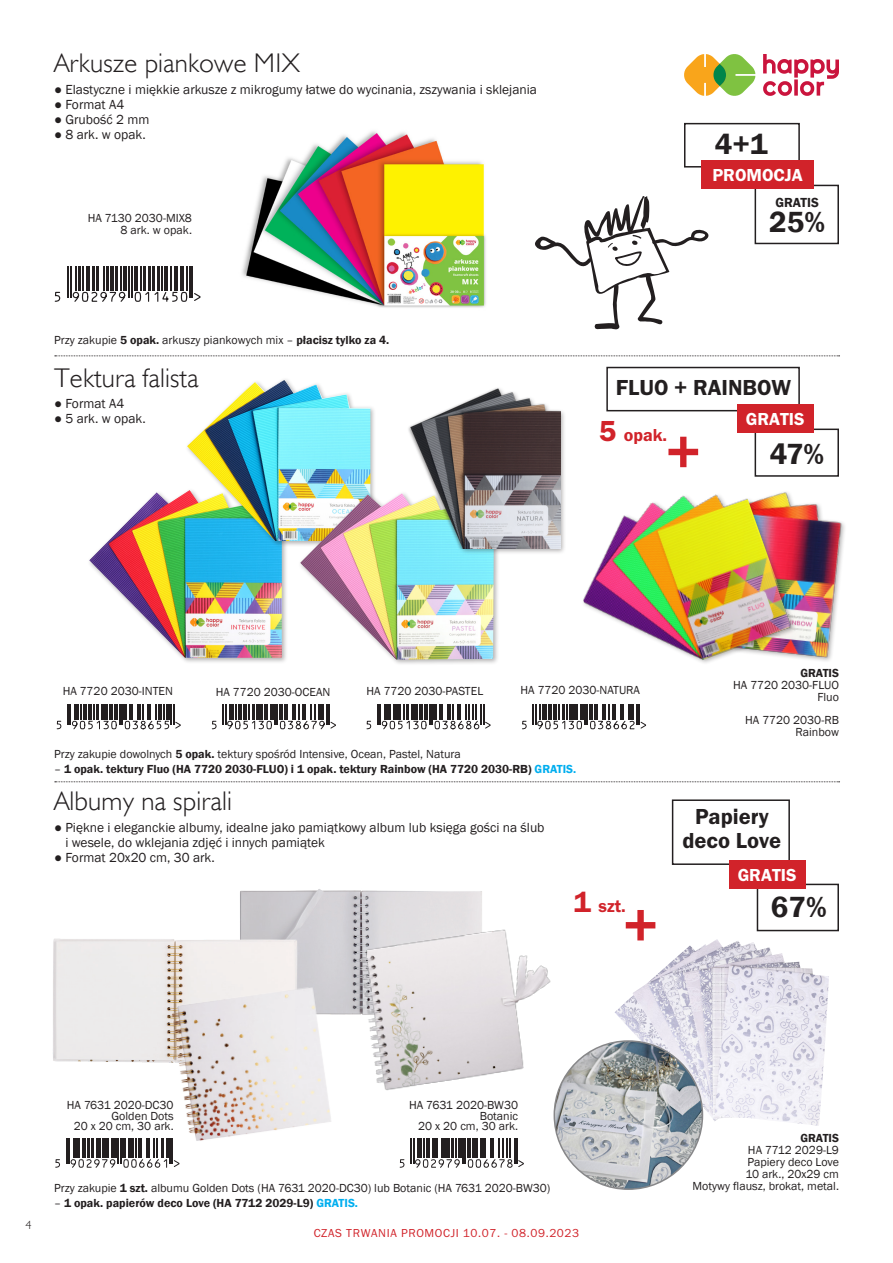
<style>
.page{position:relative;width:893px;height:1263px;background:#fff}
.page>*{position:absolute;margin:0;border:0;box-sizing:border-box;transform-origin:0 0}
.CENA{font:60px "Franklin Gothic URW Dem";color:#d1232a}
.t1{font:600 30px "Franklin Gothic";color:#231f20}
.CENA-2{font:30px "Franklin Gothic URW Dem";color:#231f20}
.tytuly_modulow{font:27px "Humanst 521 Lt EU";letter-spacing:.01em;color:#231f20}
.txt_OK_OK{font:27px "Humanst 521 Lt EU";letter-spacing:.01em;color:#231f20}
.CENA-3{font:22.5px "Franklin Gothic URW Dem";color:#231f20}
.CENA_MALA{font:18px "Franklin Gothic URW Dem";color:#fff}
.CENA-4{font:18px "Franklin Gothic URW Dem";color:#d1232a}
.txt_1{font:13.5px/15px "Franklin Gothic";color:#231f20}
.t2{font:600 13.5px "Franklin Gothic";color:#231f20}
.txt_OK_OK-2{font:12px "Franklin Gothic";color:#231f20}
.kod_produktu{font:12px/10.5px "Franklin Gothic";color:#231f20;text-align:right}
.txt_OK_OK-3{font:600 12px "Franklin Gothic";color:#231f20}
.dane{font:12px "Franklin Gothic";color:#231f20}
.t3{font:12px "Franklin Gothic URW Boo";letter-spacing:.05em;color:#d1232a}
.kod_produktu-2{font:600 12px "Franklin Gothic";color:#231f20}
.t4{font:12px "Humanst 521 Lt EU";color:#231f20}
.s1{font-weight:600}
.s2{font-size:30px}
.s3{font-weight:400}
.s4{color:#00aeef}
</style>
<div class="page">
<svg style="left:211px;top:704px;width:125px;height:26px"></svg>
<div style="left:87px;top:487px;width:201px;height:177px;background:#231f20;opacity:.35"></div>
<img style="left:89px;top:490px;width:193px;height:168px">
<img style="left:242px;top:131px;width:244px;height:177px">
<svg style="left:684px;top:54px;width:71px;height:42px"></svg>
<svg style="left:763px;top:54px;width:76px;height:42px"></svg>
<div style="left:755px;top:185px;width:84px;height:59px;border:2px solid #231f20"></div>
<div style="left:755px;top:429px;width:84px;height:48px;border:2px solid #231f20"></div>
<div style="left:684px;top:123px;width:116px;height:45px;border:2px solid #231f20"></div>
<div style="left:606px;top:367px;width:194px;height:44px;border:2px solid #231f20"></div>
<div style="left:701px;top:161px;width:112px;height:28px;background:#d1232a"></div>
<svg style="left:54px;top:266px;width:147px;height:36px"></svg>
<svg style="left:55px;top:355px;width:785px;height:1px"></svg>
<svg style="left:55px;top:781px;width:785px;height:1px"></svg>
<div style="left:757px;top:884px;width:82px;height:47px;border:2px solid #231f20"></div>
<div style="left:672px;top:799px;width:118px;height:66px;border:2px solid #231f20"></div>
<div style="left:729px;top:860px;width:76px;height:29px;background:#d1232a"></div>
<div style="left:737px;top:405px;width:76px;height:28px;background:#d1232a"></div>
<svg style="left:56px;top:704px;width:125px;height:26px"></svg>
<svg style="left:366px;top:704px;width:125px;height:26px"></svg>
<div style="left:184px;top:377px;width:193px;height:170px;background:#231f20;opacity:.35"></div>
<img style="left:187px;top:379px;width:183px;height:162px">
<div style="left:298px;top:491px;width:202px;height:175px;background:#231f20;opacity:.35"></div>
<img style="left:300px;top:493px;width:194px;height:167px">
<svg style="left:522px;top:704px;width:125px;height:26px"></svg>
<div style="left:406px;top:386px;width:160px;height:169px;background:#231f20;opacity:.35"></div>
<img style="left:400px;top:386px;width:160px;height:163px">
<img style="left:797px;top:503px;width:48px;height:158px">
<img style="left:560px;top:472px;width:233px;height:191px">
<svg style="left:55px;top:1138px;width:124px;height:30px"></svg>
<svg style="left:400px;top:1138px;width:124px;height:30px"></svg>
<img style="left:240px;top:889px;width:242px;height:126px">
<img style="left:355px;top:921px;width:211px;height:175px">
<img style="left:53px;top:935px;width:245px;height:128px">
<img style="left:167px;top:985px;width:169px;height:161px">
<img style="left:615px;top:939px;width:214px;height:187px">
<img style="left:554px;top:1041px;width:148px;height:148px;border-radius:74px">
<svg style="left:535px;top:196px;width:174px;height:134px"></svg>
<p class="tytuly_modulow" style="left:54px;top:47px;width:247px">Arkusze piankowe MIX</p>
<p class="txt_1" style="left:54px;top:82px;width:485px">● Elastyczne i miękkie arkusze z mikrogumy łatwe do wycinania, zszywania i sklejania</p>
<p class="txt_1" style="left:54px;top:97px;width:72px">● Format A4</p>
<p class="txt_1" style="left:54px;top:112px;width:97px">● Grubość 2 mm</p>
<p class="txt_1" style="left:54px;top:127px;width:93px">● 8 ark. w opak.</p>
<p class="dane" style="left:88px;top:211px;width:106px">HA 7130 2030-MIX8</p>
<p class="dane" style="left:121px;top:223px;width:73px">8 ark. w opak.</p>
<p class="txt_OK_OK-2" style="left:54px;top:333px;width:337px">Przy zakupie <span class="s1">5 opak.</span> arkuszy piankowych mix – <span class="s1">płacisz tylko za 4.</span></p>
<p class="txt_OK_OK" style="left:54px;top:361px;width:146px">Tektura falista</p>
<p class="txt_1" style="left:54px;top:396px;width:72px">● Format A4</p>
<p class="txt_1" style="left:54px;top:411px;width:93px">● 5 ark. w opak.</p>
<p class="CENA-2" style="left:715px;top:125px;width:54px">4+1</p>
<p class="CENA_MALA" style="left:712px;top:164px;width:92px">PROMOCJA</p>
<p class="t2" style="left:775px;top:194px;width:45px">GRATIS</p>
<p class="t1" style="left:769px;top:204px;width:57px">25%</p>
<p class="CENA-3" style="left:616px;top:374px;width:177px">FLUO + RAINBOW</p>
<p class="CENA-4" style="left:599px;top:424px;width:70px"><span class="s2">5</span> opak.</p>
<p class="CENA" style="left:666px;top:415px;width:37px">+</p>
<p class="CENA_MALA" style="left:746px;top:408px;width:60px">GRATIS</p>
<p class="t1" style="left:770px;top:435px;width:56px">47%</p>
<p class="dane" style="left:63px;top:684px;width:112px">HA 7720 2030-INTEN</p>
<p class="dane" style="left:367px;top:684px;width:118px">HA 7720 2030-PASTEL</p>
<p class="dane" style="left:216px;top:685px;width:116px">HA 7720 2030-OCEAN</p>
<p class="dane" style="left:521px;top:683px;width:121px">HA 7720 2030-NATURA</p>
<p class="txt_OK_OK-2" style="left:54px;top:747px;width:408px">Przy zakupie dowolnych <span class="s1">5 opak.</span> tektury spośród Intensive, Ocean, Pastel, Natura</p>
<p class="txt_OK_OK-3" style="left:54px;top:762px;width:524px"><span class="s3">–</span> 1 opak. tektury Fluo (HA 7720 2030-FLUO) i 1 opak. tektury Rainbow (HA 7720 2030-RB) <span class="s4">GRATIS.</span></p>
<p class="tytuly_modulow" style="left:54px;top:785px;width:180px">Albumy na spirali</p>
<p class="txt_1" style="left:65px;top:820px;width:481px;text-indent:-11px">● Piękne i eleganckie albumy, idealne jako pamiątkowy album lub księga gości na ślub i wesele, do wklejania zdjęć i innych pamiątek</p>
<p class="txt_1" style="left:54px;top:850px;width:162px">● Format 20x20 cm, 30 ark.</p>
<p class="kod_produktu-2" style="left:800px;top:666px;width:40px">GRATIS</p>
<p class="kod_produktu" style="left:733px;top:680px;width:107px">HA 7720 2030-FLUO</p>
<p class="kod_produktu" style="left:817px;top:692px;width:23px">Fluo</p>
<p class="kod_produktu" style="left:745px;top:715px;width:95px">HA 7720 2030-RB</p>
<p class="kod_produktu" style="left:795px;top:727px;width:45px">Rainbow</p>
<p class="CENA-3" style="left:695px;top:803px;width:75px">Papiery</p>
<p class="CENA-3" style="left:682px;top:827px;width:100px">deco Love</p>
<p class="CENA_MALA" style="left:738px;top:864px;width:60px">GRATIS</p>
<p class="CENA-4" style="left:573px;top:895px;width:54px"><span class="s2">1</span> szt.</p>
<p class="t1" style="left:771px;top:889px;width:57px">67%</p>
<p class="CENA" style="left:623px;top:888px;width:37px">+</p>
<p class="t4" style="left:26px;top:1217px;width:8px">4</p>
<p class="kod_produktu" style="left:67px;top:1100px;width:108px">HA 7631 2020-DC30<br>Golden Dots</p>
<p class="kod_produktu" style="left:74px;top:1121px;width:102px">20 x 20 cm, 30 ark.</p>
<p class="kod_produktu" style="left:409px;top:1100px;width:111px">HA 7631 2020-BW30<br>Botanic</p>
<p class="kod_produktu" style="left:418px;top:1121px;width:102px">20 x 20 cm, 30 ark.</p>
<p class="txt_OK_OK-2" style="left:54px;top:1180px;width:498px">Przy zakupie <span class="s1">1 szt.</span> albumu Golden Dots (HA 7631 2020-DC30) lub Botanic (HA 7631 2020-BW30)</p>
<p class="txt_OK_OK-3" style="left:54px;top:1195px;width:306px"><span class="s3">–</span> 1 opak. papierów deco Love (HA 7712 2029-L9) <span class="s4">GRATIS.</span></p>
<p class="t3" style="left:314px;top:1226px;width:267px">CZAS TRWANIA PROMOCJI 10.07. - 08.09.2023</p>
<p class="kod_produktu-2" style="left:800px;top:1130px;width:40px">GRATIS</p>
<p class="kod_produktu" style="left:748px;top:1145px;width:92px">HA 7712 2029-L9</p>
<p class="kod_produktu" style="left:747px;top:1157px;width:93px">Papiery deco Love</p>
<p class="kod_produktu" style="left:745px;top:1169px;width:95px">10 ark., 20x29 cm</p>
<p class="kod_produktu" style="left:692px;top:1181px;width:148px">Motywy flausz, brokat, metal.</p>
</div>
